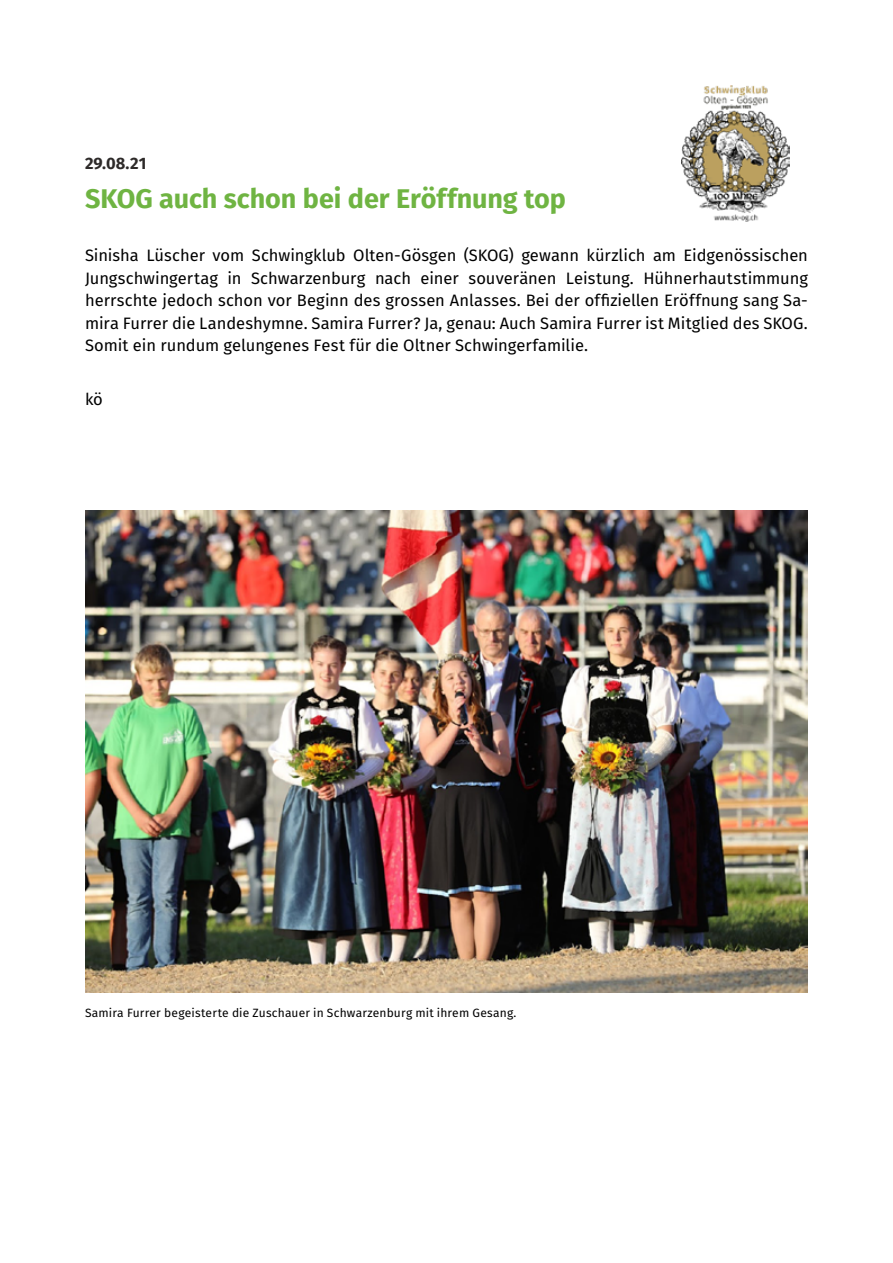
<style>
.page{position:relative;width:893px;height:1263px;background:#fff}
.page>*{position:absolute;margin:0;border:0;box-sizing:border-box;transform-origin:0 0}
.t1{font:700 27px "Fira Sans";letter-spacing:-.005em;color:#6fb442}
.t2{font:16.5px/22.5px "Fira Sans";letter-spacing:-.005em;color:#000;text-align:justify}
.t3{font:700 16.5px "Fira Sans";color:#2d2a29}
.t4{font:12px "Fira Sans";letter-spacing:.01em;color:#000}
</style>
<div class="page">
<img style="left:681px;top:85px;width:109px;height:137px">
<img style="left:85px;top:510px;width:723px;height:482px">
<p class="t3" style="left:85px;top:152px;width:63px">29.08.21</p>
<p class="t1" style="left:85px;top:179px;width:482px">SKOG auch schon bei der Eröffnung top</p>
<p class="t2" style="left:85px;top:244px;width:724px">Sinisha Lüscher vom Schwingklub Olten-Gösgen (SKOG) gewann kürzlich am Eidgenössischen Jungschwingertag in Schwarzenburg nach einer souveränen Leistung. Hühnerhautstimmung herrschte jedoch schon vor Beginn des grossen Anlasses. Bei der offiziellen Eröffnung sang Sa&shy;mira Furrer die Landeshymne. Samira Furrer? Ja, genau: Auch Samira Furrer ist Mitglied des SKOG.<br>Somit ein rundum gelungenes Fest für die Oltner Schwingerfamilie.</p>
<p class="t2" style="left:85px;top:388px;width:19px">kö</p>
<p class="t4" style="left:85px;top:1005px;width:433px">Samira Furrer begeisterte die Zuschauer in Schwarzenburg mit ihrem Gesang.</p>
</div>
